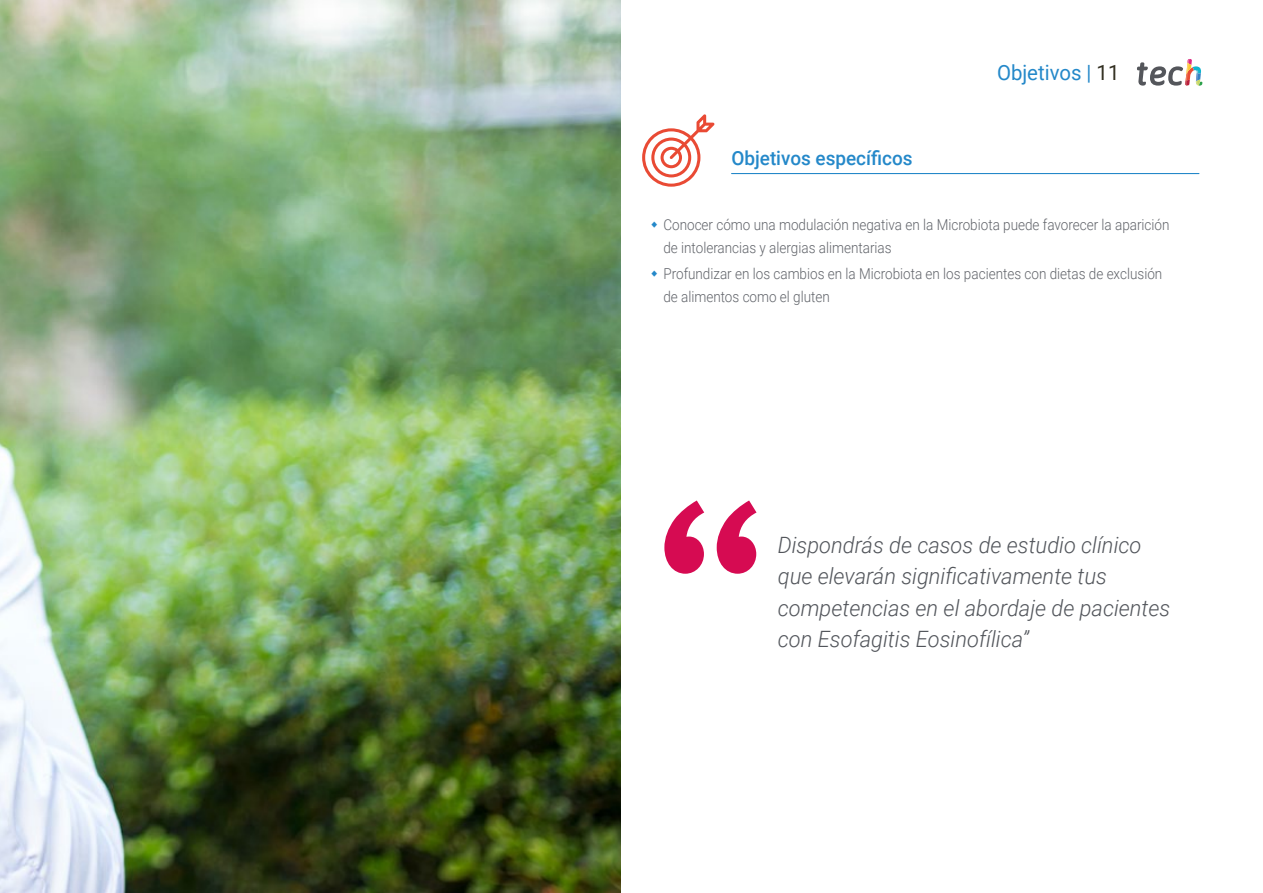
<style>
.page{position:relative;width:1263px;height:893px;background:#fff}
.page>*{position:absolute;margin:0;border:0;box-sizing:border-box;transform-origin:0 0}
.t1{font:italic 300 22.5px/31.5px "Roboto";color:#52555b}
.t2{font:21px "Roboto";color:#2488c9}
.t3{font:500 19.5px "Roboto";color:#2488c9}
.t4{font:300 15px/22.5px "Roboto";color:#61646a;scale:.9 1}
.s1{color:#312e20}
</style>
<div class="page">
<img style="left:0;top:0;width:621px;height:893px">
<svg style="left:1137px;top:59px;width:65px;height:27px"></svg>
<svg style="left:642px;top:114px;width:72px;height:73px"></svg>
<hr style="left:731px;top:173px;width:468px;height:1px;background:#2488c9">
<svg style="left:664px;top:500px;width:92px;height:74px"></svg>
<h3 class="t3" style="left:731px;top:145px;width:183px">Objetivos específicos</h3>
<h2 class="t2" style="left:997px;top:57px;width:124px">Objetivos | <span class="s1">11</span></h2>
<p class="t4" style="left:663px;top:213px;width:564px">Conocer cómo una modulación negativa en la Microbiota puede favorecer la aparición de intolerancias y alergias alimentarias</p>
<p class="t4" style="left:663px;top:262px;width:556px">Profundizar en los cambios en la Microbiota en los pacientes con dietas de exclusión de alimentos como el gluten</p>
<h1 class="t1" style="left:778px;top:528px;width:394px">Dispondrás de casos de estudio clínico que elevarán significativamente tus competencias en el abordaje de pacientes con Esofagitis Eosinofílica”</h1>
</div>
